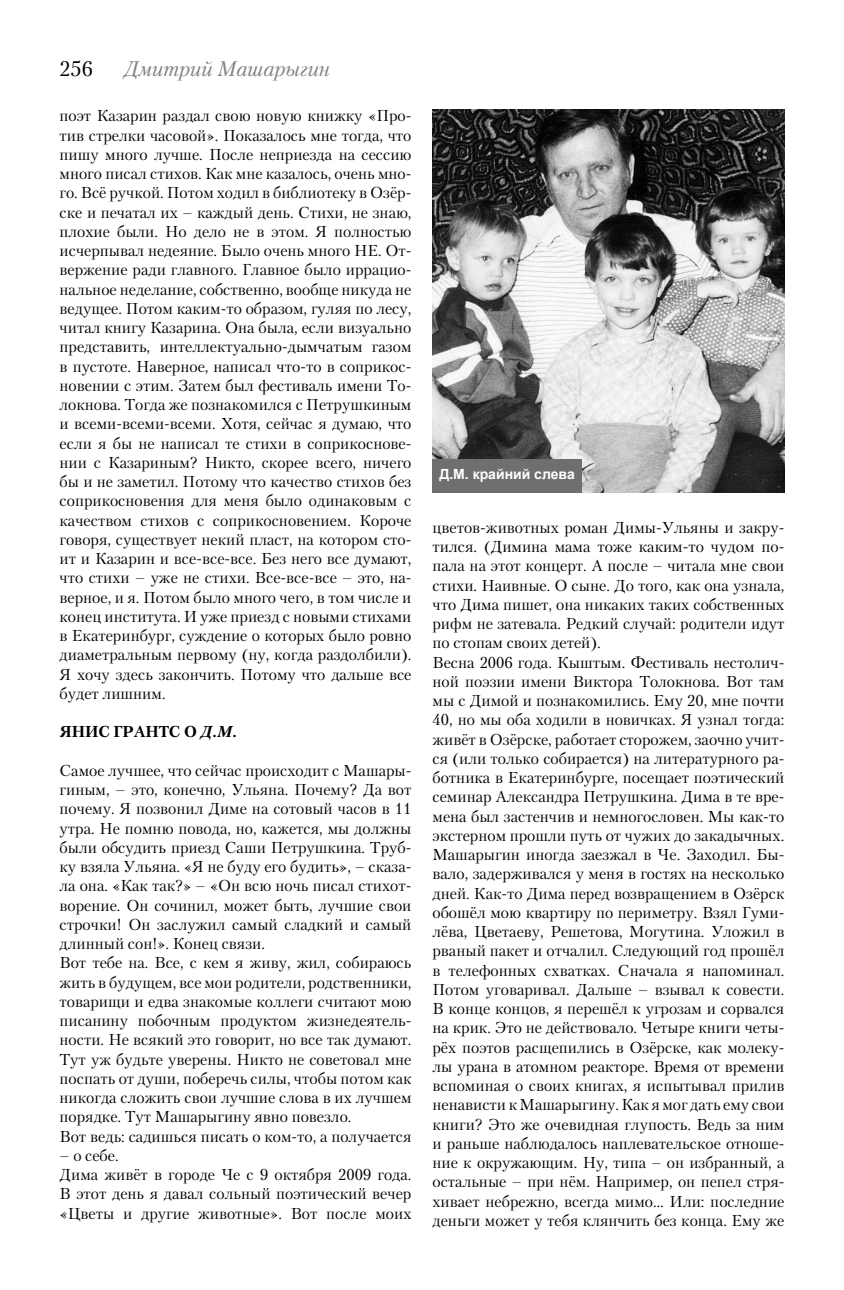
<style>
.page{position:relative;width:844px;height:1290px;background:#fff}
.page>*{position:absolute;margin:0;border:0;box-sizing:border-box;transform-origin:0 0}
.t1{font:italic 21px "Petersburg C";color:#808285}
.t2{font:21px "Petersburg C";color:#000}
.t3{font:15.75px/19.2px "Petersburg C";color:#000}
.t4{font:700 15.75px "Petersburg C";color:#000}
.t5{font:700 14px "Arial";color:#fff}
.s1{font-style:italic}
</style>
<div class="page">
<img style="left:432px;top:109px;width:352px;height:383px">
<div style="left:432px;top:459px;width:149px;height:33px;background:#6d6f71"></div>
<h1 class="t2" style="left:60px;top:56px;width:35px">256</h1>
<p class="t3" style="left:60px;top:106px;width:353px;text-align:justify">поэт Казарин раздал свою новую книжку «Про&shy;тив стрелки часовой». Показалось мне тогда, что пишу много лучше. После неприезда на сессию много писал стихов. Как мне казалось, очень мно&shy;го. Всё ручкой. Потом ходил в библиотеку в Озёр&shy;ске и печатал их – каждый день. Стихи, не знаю, плохие были. Но дело не в этом. Я полностью исчерпывал недеяние. Было очень много НЕ. От&shy;вержение ради главного. Главное было иррацио&shy;нальное неделание, собственно, вообще никуда не ведущее. Потом каким-то образом, гуляя по лесу, читал книгу Казарина. Она была, если визуально представить, интеллектуально-дымчатым газом в пустоте. Наверное, написал что-то в соприкос&shy;новении с этим. Затем был фестиваль имени То&shy;локнова. Тогда же познакомился с Петрушкиным и всеми-всеми-всеми. Хотя, сейчас я думаю, что если я бы не написал те стихи в соприкоснове&shy;нии с Казариным? Никто, скорее всего, ничего бы и не заметил. Потому что качество стихов без соприкосновения для меня было одинаковым с качеством стихов с соприкосновением. Короче говоря, существует некий пласт, на котором сто&shy;ит и Казарин и все-все-все. Без него все думают, что стихи – уже не стихи. Все-все-все – это, на&shy;верное, и я. Потом было много чего, в том числе и конец института. И уже приезд с новыми стихами в Екатеринбург, суждение о которых было ровно диаметральным первому (ну, когда раздолбили).<br>Я хочу здесь закончить. Потому что дальше все будет лишним.</p>
<p class="t4" style="left:60px;top:723px;width:179px">Янис Грантс О <span class="s1">Д.М.</span></p>
<p class="t3" style="left:60px;top:760px;width:353px">Самое лучшее, что сейчас происходит с Машары&shy;гиным, – это, конечно, Ульяна. Почему? Да вот почему. Я позвонил Диме на сотовый часов в 11 утра. Не помню повода, но, кажется, мы должны были обсудить приезд Саши Петрушкина. Труб&shy;ку взяла Ульяна. «Я не буду его будить», – сказа&shy;ла она. «Как так?» – «Он всю ночь писал стихот&shy;ворение. Он сочинил, может быть, лучшие свои строчки! Он заслужил самый сладкий и самый длинный сон!». Конец связи.<br>Вот тебе на. Все, с кем я живу, жил, собираюсь жить в будущем, все мои родители, родственники, товарищи и едва знакомые коллеги считают мою писанину побочным продуктом жизнедеятель&shy;ности. Не всякий это говорит, но все так думают.<br>Тут уж будьте уверены. Никто не советовал мне поспать от души, поберечь силы, чтобы потом как никогда сложить свои лучшие слова в их лучшем порядке. Тут Машарыгину явно повезло.<br>Вот ведь: садишься писать о ком-то, а получается</p>
<p class="t3" style="left:60px;top:1145px;width:353px">– о себе.<br>Дима живёт в городе Че с 9 октября 2009 года.<br>В этот день я давал сольный поэтический вечер «Цветы и другие животные». Вот после моих</p>
<h1 class="t1" style="left:124px;top:56px;width:207px">Дмитрий Машарыгин</h1>
<p class="t5" style="left:439px;top:465px;width:137px">Д.М. крайний слева</p>
<p class="t3" style="left:432px;top:518px;width:353px">цветов-животных роман Димы-Ульяны и закру&shy;тился. (Димина мама тоже каким-то чудом по&shy;пала на этот концерт. А после – читала мне свои стихи. Наивные. О сыне. До того, как она узнала, что Дима пишет, она никаких таких собственных рифм не затевала. Редкий случай: родители идут по стопам своих детей).<br>Весна 2006 года. Кыштым. Фестиваль нестолич&shy;ной поэзии имени Виктора Толокнова. Вот там мы с Димой и познакомились. Ему 20, мне почти 40, но мы оба ходили в новичках. Я узнал тогда: живёт в Озёрске, работает сторожем, заочно учит&shy;ся (или только собирается) на литературного ра&shy;ботника в Екатеринбурге, посещает поэтический семинар Александра Петрушкина. Дима в те вре&shy;мена был застенчив и немногословен. Мы как-то экстерном прошли путь от чужих до закадычных.<br>Машарыгин иногда заезжал в Че. Заходил. Бы&shy;вало, задерживался у меня в гостях на несколько дней. Как-то Дима перед возвращением в Озёрск обошёл мою квартиру по периметру. Взял Гуми&shy;лёва, Цветаеву, Решетова, Могутина. Уложил в рваный пакет и отчалил. Следующий год прошёл в телефонных схватках. Сначала я напоминал.<br>Потом уговаривал. Дальше – взывал к совести.<br>В конце концов, я перешёл к угрозам и сорвался на крик. Это не действовало. Четыре книги четы&shy;рёх поэтов расщепились в Озёрске, как молеку&shy;лы урана в атомном реакторе. Время от времени вспоминая о своих книгах, я испытывал прилив ненависти к Машарыгину. Как я мог дать ему свои книги? Это же очевидная глупость. Ведь за ним и раньше наблюдалось наплевательское отноше&shy;ние к окружающим. Ну, типа – он избранный, а остальные – при нём. Например, он пепел стря&shy;хивает небрежно, всегда мимо… Или: последние деньги может у тебя клянчить без конца. Ему же</p>
</div>
